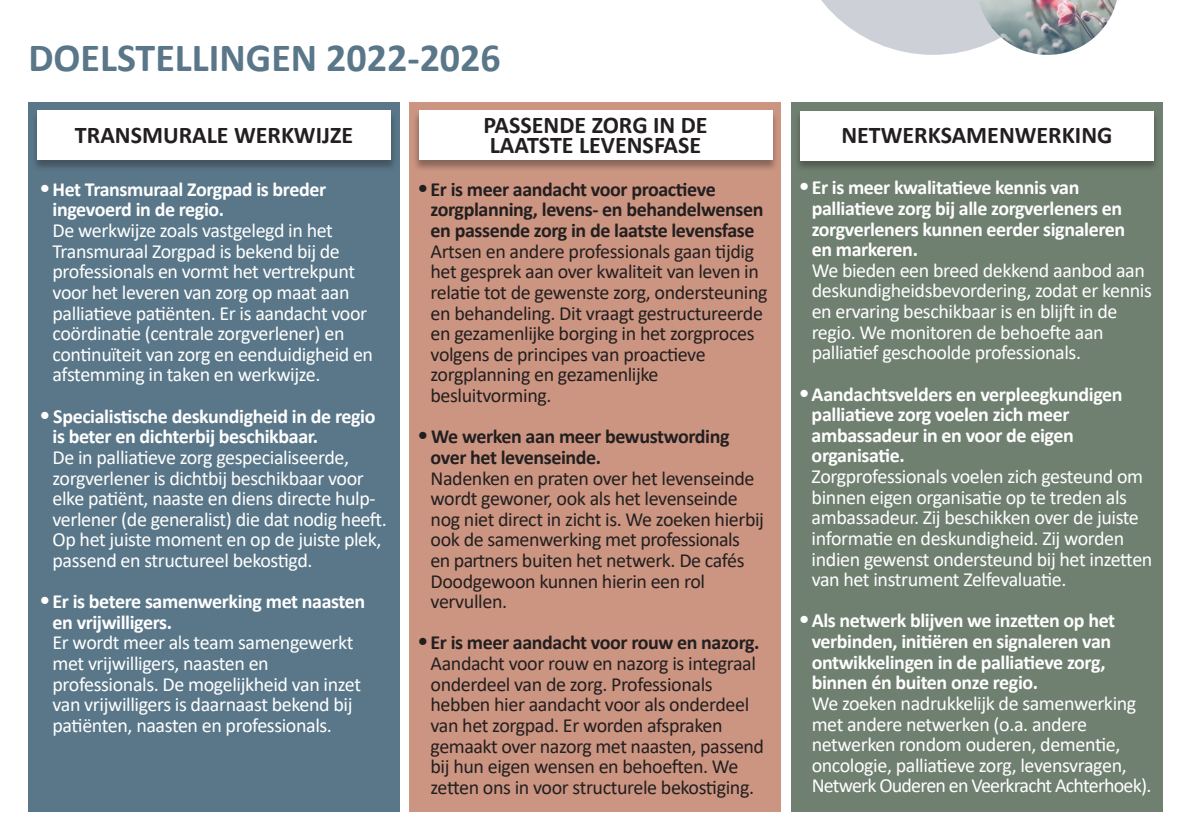
<style>
.page{position:relative;width:1191px;height:840px;background:#fff}
.page>*{position:absolute;margin:0;border:0;box-sizing:border-box;transform-origin:0 0}
.t1{font:700 40px "Calibri";color:#597789}
.t2{font:700 24px/20px "Calibri";color:#231f20}
.t3{font:20px/20.6px "Calibri";letter-spacing:-.02em;color:#fff}
.t4{font:20px/20.6px "Calibri";letter-spacing:-.02em;color:#231f20}
.t5{font:700 20px/20.6px "Calibri";letter-spacing:-.02em;color:#fff}
.t6{font:700 20px/20.6px "Calibri";letter-spacing:-.02em;color:#231f20}
</style>
<div class="page">
<div style="left:28px;top:102px;width:372px;height:709px;background:#597789"></div>
<div style="left:791px;top:102px;width:371px;height:709px;background:#6f7f70"></div>
<div style="left:410px;top:102px;width:371px;height:709px;background:#cc9581"></div>
<div style="left:412px;top:110px;width:367px;height:62px;background:#231f20;opacity:.4"></div>
<div style="left:418px;top:110px;width:354px;height:50px;background:#fff"></div>
<div style="left:31px;top:110px;width:367px;height:62px;background:#231f20;opacity:.4"></div>
<div style="left:37px;top:110px;width:354px;height:50px;background:#fff"></div>
<div style="left:794px;top:110px;width:366px;height:62px;background:#231f20;opacity:.4"></div>
<div style="left:800px;top:111px;width:353px;height:49px;background:#fff"></div>
<svg style="left:821px;top:0;width:157px;height:55px"></svg>
<img style="left:978px;top:0;width:138px;height:55px">
<h1 class="t1" style="left:28px;top:29px;width:474px">DOELSTELLINGEN 2022-2026</h1>
<p class="t2" style="left:75px;top:124px;width:280px">TRANSMURALE WERKWIJZE</p>
<p class="t5" style="left:53px;top:178px;width:275px">Het Transmuraal Zorgpad is breder ingevoerd in de regio.</p>
<p class="t3" style="left:53px;top:219px;width:322px">De werkwijze zoals vastgelegd in het Transmuraal Zorgpad is bekend bij de professionals en vormt het vertrekpunt voor het leveren van zorg op maat aan palliatieve patiënten. Er is aandacht voor coördinatie (centrale zorgverlener) en continuïteit van zorg en eenduidigheid en afstemming in taken en werkwijze.</p>
<p class="t5" style="left:53px;top:405px;width:324px">Specialistische deskundigheid in de regio is beter en dichterbij beschikbaar.</p>
<p class="t3" style="left:53px;top:446px;width:336px">De in palliatieve zorg gespecialiseerde, zorgverlener is dichtbij beschikbaar voor elke patiënt, naaste en diens directe hulp&shy;verlener (de generalist) die dat nodig heeft.<br>Op het juiste moment en op de juiste plek, passend en structureel bekostigd.</p>
<p class="t5" style="left:53px;top:590px;width:314px">Er is betere samenwerking met naasten en vrijwilligers.</p>
<p class="t3" style="left:53px;top:631px;width:310px">Er wordt meer als team samengewerkt met vrijwilligers, naasten en professionals. De mogelijkheid van inzet van vrijwilligers is daarnaast bekend bij patiënten, naasten en professionals.</p>
<p class="t2" style="left:483px;top:115px;width:226px">PASSENDE ZORG IN DE<br>LAATSTE LEVENSFASE</p>
<p class="t6" style="left:430px;top:178px;width:334px">Er is meer aandacht voor proactieve zorgplanning, levens- en behandelwensen en passende zorg in de laatste levensfase</p>
<p class="t4" style="left:430px;top:240px;width:338px">Artsen en andere professionals gaan tijdig het gesprek aan over kwaliteit van leven in relatie tot de gewenste zorg, ondersteuning en behandeling. Dit vraagt gestructureerde en gezamenlijke borging in het zorgproces volgens de principes van proactieve zorgplanning en gezamenlijke besluitvorming.</p>
<p class="t6" style="left:430px;top:426px;width:300px">We werken aan meer bewustwording over het levenseinde.</p>
<p class="t4" style="left:430px;top:467px;width:335px">Nadenken en praten over het levenseinde wordt gewoner, ook als het levenseinde nog niet direct in zicht is. We zoeken hierbij ook de samenwerking met professionals en partners buiten het netwerk. De cafés Doodgewoon kunnen hierin een rol vervullen.</p>
<p class="t6" style="left:430px;top:632px;width:330px">Er is meer aandacht voor rouw en nazorg.</p>
<p class="t4" style="left:430px;top:652px;width:335px">Aandacht voor rouw en nazorg is integraal onderdeel van de zorg. Professionals hebben hier aandacht voor als onderdeel van het zorgpad. Er worden afspraken gemaakt over nazorg met naasten, passend bij hun eigen wensen en behoeften. We zetten ons in voor structurele bekostiging.</p>
<p class="t2" style="left:841px;top:124px;width:273px">NETWERKSAMENWERKING</p>
<p class="t5" style="left:811px;top:177px;width:315px">Er is meer kwalitatieve kennis van palliatieve zorg bij alle zorgverleners en zorgverleners kunnen eerder signaleren en markeren.</p>
<p class="t3" style="left:811px;top:259px;width:342px">We bieden een breed dekkend aanbod aan deskundigheidsbevordering, zodat er kennis en ervaring beschikbaar is en blijft in de regio. We monitoren de behoefte aan palliatief geschoolde professionals.</p>
<p class="t5" style="left:811px;top:383px;width:312px">Aandachtsvelders en verpleegkundigen palliatieve zorg voelen zich meer ambassadeur in en voor de eigen organisatie.</p>
<p class="t3" style="left:811px;top:465px;width:342px">Zorgprofessionals voelen zich gesteund om binnen eigen organisatie op te treden als ambassadeur. Zij beschikken over de juiste informatie en deskundigheid. Zij worden indien gewenst ondersteund bij het inzetten van het instrument Zelfevaluatie.</p>
<p class="t5" style="left:811px;top:610px;width:305px">Als netwerk blijven we inzetten op het verbinden, initiëren en signaleren van ontwikkelingen in de palliatieve zorg, binnen én buiten onze regio.</p>
<p class="t3" style="left:811px;top:692px;width:341px">We zoeken nadrukkelijk de samenwerking met andere netwerken (o.a. andere netwerken rondom ouderen, dementie, oncologie, palliatieve zorg, levensvragen, Netwerk Ouderen en Veerkracht Achterhoek).</p>
</div>
